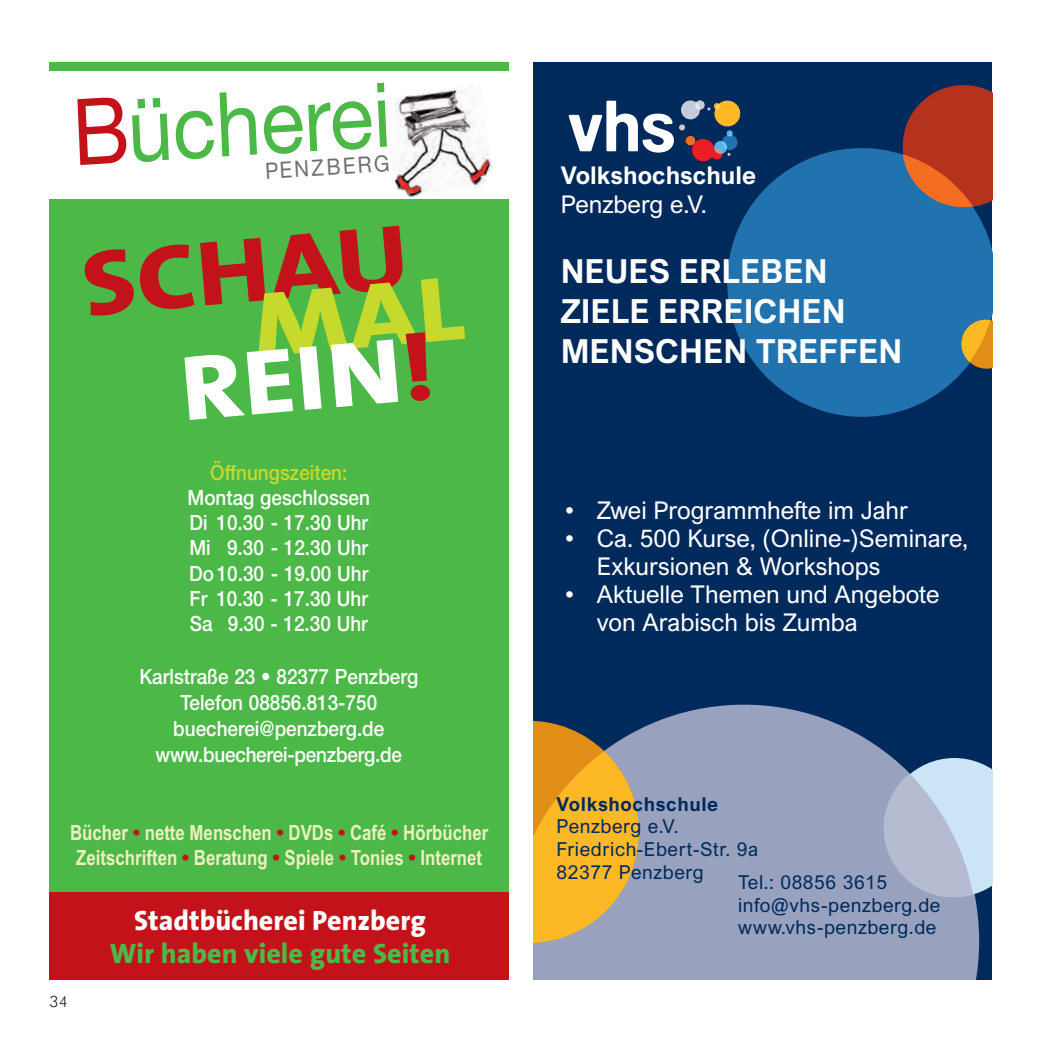
<style>
.page{position:relative;width:1042px;height:1042px;background:#fff}
.page>*{position:absolute;margin:0;border:0;box-sizing:border-box;transform-origin:0 0}
.t1{font:800 92.58px "The Sans";color:#c4121a;scale:1.17 1}
.t2{font:800 92.58px "The Sans";color:#fff;scale:1.17 1}
.t3{font:89.6px "Helvetica Neue";color:#4cb848;scale:.9 1}
.t4{font:700 33.25px/39.9px "Arial Nova";color:#fff}
.t5{font:800 28px "The Sans";color:#4cb848}
.t6{font:800 28px "The Sans";color:#fff}
.t7{font:24.5px/28px "Arial Nova";color:#fff}
.t8{font:700 24.5px "Arial Nova";color:#fff}
.t9{font:22.4px "Helvetica Neue";color:#706e72;scale:.91 1}
.t10{font:500 21px/25.2px "Helvetica Neue";color:#fff;text-align:center;scale:.9 1}
.t11{font:700 21px/25.2px "Arial";color:#ecf1c1;scale:.8 1}
.t12{font:500 21px "Helvetica Neue";color:#c6d92d;scale:.9 1}
.t13{font:19.25px/22.8px "Arial Nova";letter-spacing:.03em;color:#002a5c}
.t14{font:700 19.25px "Arial Nova";letter-spacing:.03em;color:#002a5c}
.t15{font:300 15.75px "Futura BT";color:#231f20}
.s1{font-size:92.23px;color:#c4121a}
.s2{color:#c4121a}
</style>
<div class="page">
<img style="left:394px;top:88px;width:98px;height:110px">
<div style="left:50px;top:200px;width:458px;height:780px;background:#4cb848"></div>
<div style="left:50px;top:892px;width:458px;height:88px;background:#c4121a"></div>
<div style="left:50px;top:62px;width:458px;height:8px;background:#4cb848"></div>
<div style="left:533px;top:62px;width:459px;height:918px;background:#002a5c"></div>
<svg style="left:533px;top:704px;width:447px;height:276px;background:#8693b2"></svg>
<svg style="left:533px;top:720px;width:106px;height:223px;background:#d7a43f"></svg>
<svg style="left:883px;top:757px;width:109px;height:142px;background:#b1c1d7"></svg>
<svg style="left:727px;top:148px;width:265px;height:269px;fill:#2073ae"></svg>
<svg style="left:897px;top:85px;width:95px;height:128px;background:#944137"></svg>
<svg style="left:958px;top:316px;width:34px;height:56px;background:#a48d4a"></svg>
<svg style="left:569px;top:100px;width:171px;height:61px"></svg>
<h2 class="t3" style="left:70px;top:100px;width:356px;rotate:-3deg"><span class="s1">B</span>ücherei</h2>
<p class="t9" style="left:265px;top:162px;width:138px;rotate:-3deg">PENZBERG</p>
<h1 class="t1" style="left:78px;top:238px;width:281px;rotate:-5deg">SCHAU</h1>
<h1 class="t2" style="left:176px;top:342px;width:220px;rotate:-5deg">REIN<span class="s2">!</span></h1>
<p class="t12" style="left:210px;top:465px;width:154px">Öffnungszeiten:</p>
<p class="t10" style="left:188px;top:487px;width:204px;text-align:justify">Montag geschlossen Di 10.30 - 17.30 Uhr Mi 9.30 - 12.30 Uhr Do10.30 - 19.00 Uhr Fr 10.30 - 17.30 Uhr Sa 9.30 - 12.30 Uhr</p>
<p class="t10" style="left:139px;top:665px;width:311px;line-height:26.2px">Karlstraße 23 • 82377 Penzberg<br>Telefon 08856.813-750 buecherei@penzberg.de www.buecherei-penzberg.de</p>
<p class="t11" style="left:70px;top:820px;width:524px">Bücher <span class="s2">•</span> nette Menschen <span class="s2">•</span> DVDs <span class="s2">•</span> Café <span class="s2">•</span> Hörbücher<br>Zeitschriften <span class="s2">•</span> Beratung <span class="s2">•</span> Spiele <span class="s2">•</span> Tonies <span class="s2">•</span> Internet</p>
<p class="t15" style="left:50px;top:995px;width:20px">34</p>
<h3 class="t6" style="left:134px;top:906px;width:293px">Stadtbücherei Penzberg</h3>
<h3 class="t5" style="left:110px;top:939px;width:342px">Wir haben viele gute Seiten</h3>
<p class="t8" style="left:561px;top:161px;width:197px">Volkshochschule</p>
<p class="t7" style="left:561px;top:193px;width:148px">Penzberg e.V.</p>
<h3 class="t4" style="left:561px;top:251px;width:343px">NEUES ERLEBEN<br>ZIELE ERREICHEN<br>MENSCHEN TREFFEN</h3>
<p class="t7" style="left:565px;top:499px;width:344px">• Zwei Programmhefte im Jahr</p>
<p class="t7" style="left:597px;top:527px;width:373px;text-indent:-32px">• Ca. 500 Kurse, (Online-)Seminare,<br>Exkursionen &amp; Workshops</p>
<p class="t7" style="left:597px;top:583px;width:344px;text-indent:-32px">• Aktuelle Themen und Angebote von Arabisch bis Zumba</p>
<p class="t14" style="left:556px;top:792px;width:163px">Volkshochschule</p>
<p class="t13" style="left:556px;top:817px;width:203px">Penzberg e.V.<br>Friedrich-Ebert-Str. 9a<br>82377 Penzberg</p>
<p class="t13" style="left:738px;top:872px;width:204px">Tel.: 08856 3615 info@vhs-penzberg.de www.vhs-penzberg.de</p>
</div>
